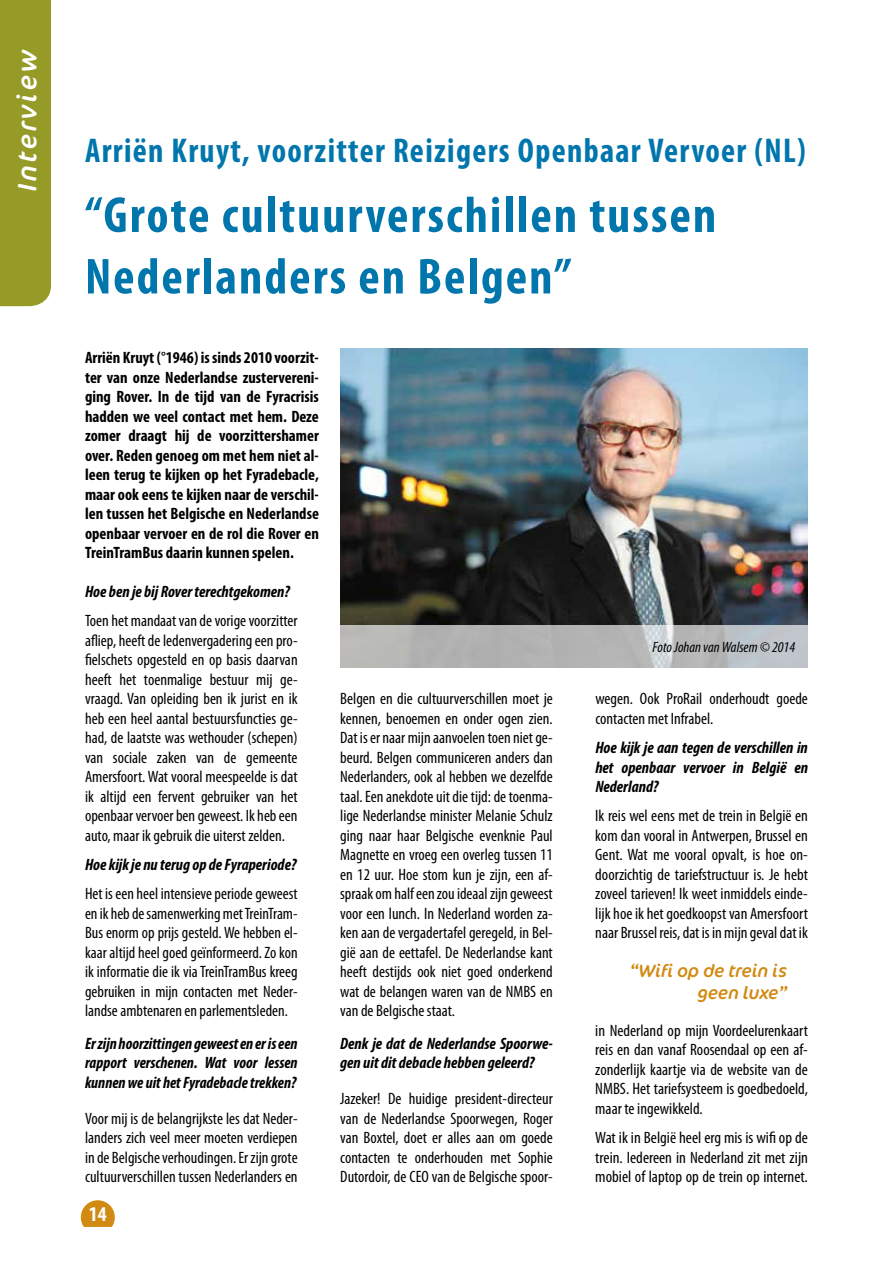
<style>
.page{position:relative;width:893px;height:1263px;background:#fff}
.page>*{position:absolute;margin:0;border:0;box-sizing:border-box;transform-origin:0 0}
.t1{font:700 condensed 51px/61.5px "Myriad Pro";letter-spacing:.04em;color:#0076ad}
.t2{font:700 condensed 34.5px "Myriad Pro";letter-spacing:.04em;color:#0076ad}
.t3{font:italic 27px "Cocon OT";letter-spacing:.1em;color:#fff}
.t4{font:700 condensed 21px "Myriad Pro";color:#fff}
.t5{font:italic 18px/22.5px "Cocon OT";color:#d18a12;text-align:right}
.t6{font:condensed 16.5px/19.5px "Myriad Pro";color:#000;text-align:justify}
.t7{font:700 condensed 16.5px/19.5px "Myriad Pro";color:#000;text-align:justify}
.t8{font:italic 700 condensed 16.5px/19.5px "Myriad Pro";color:#000;text-align:justify}
.t9{font:italic condensed 15px "Myriad Pro";color:#000}
</style>
<div class="page">
<svg style="left:81px;top:1200px;width:34px;height:27px"></svg>
<div style="left:0;top:0;width:51px;height:306px;background:#969a27"></div>
<img style="left:340px;top:349px;width:468px;height:276px">
<svg style="left:340px;top:625px;width:468px;height:43px;fill:#b5b5b5"></svg>
<h3 class="t3" style="left:11px;top:192px;width:144px;rotate:-90deg">Interview</h3>
<h2 class="t2" style="left:85px;top:129px;width:722px">Arriën Kruyt, voorzitter Reizigers Openbaar Vervoer (NL)</h2>
<h1 class="t1" style="left:85px;top:183px;width:633px">“Grote cultuurverschillen tussen<br>Nederlanders en Belgen”</h1>
<p class="t7" style="left:85px;top:347px;width:235px">Arriën Kruyt (°1946) is sinds 2010 voorzit&shy;ter van onze Nederlandse zustervereni&shy;ging Rover. In de tijd van de Fyracrisis hadden we veel contact met hem. Deze zomer draagt hij de voorzittershamer over. Reden genoeg om met hem niet al&shy;leen terug te kijken op het Fyradebacle, maar ook eens te kijken naar de verschil&shy;len tussen het Belgische en Nederlandse openbaar vervoer en de rol die Rover en TreinTramBus daarin kunnen spelen.</p>
<p class="t8" style="left:85px;top:581px;width:206px">Hoe ben je bij Rover terechtgekomen?</p>
<p class="t6" style="left:85px;top:611px;width:214px">Toen het mandaat van de vorige voorzitter afliep, heeft de ledenvergadering een pro&shy;fielschets opgesteld en op basis daarvan heeft het toenmalige bestuur mij ge&shy;vraagd. Van opleiding ben ik jurist en ik heb een heel aantal bestuursfuncties ge&shy;had, de laatste was wethouder (schepen) van sociale zaken van de gemeente Amersfoort. Wat vooral meespeelde is dat ik altijd een fervent gebruiker van het openbaar vervoer ben geweest. Ik heb een auto, maar ik gebruik die uiterst zelden.</p>
<p class="t8" style="left:85px;top:855px;width:213px">Hoe kijk je nu terug op de Fyraperiode?</p>
<p class="t6" style="left:85px;top:884px;width:214px">Het is een heel intensieve periode geweest en ik heb de samenwerking met TreinTram-Bus enorm op prijs gesteld. We hebben el&shy;kaar altijd heel goed geïnformeerd. Zo kon ik informatie die ik via TreinTramBus kreeg gebruiken in mijn contacten met Neder&shy;landse ambtenaren en parlementsleden.</p>
<p class="t8" style="left:85px;top:1033px;width:214px">Er zijn hoorzittingen geweest en er is een rapport verschenen. Wat voor lessen kunnen we uit het Fyradebacle trekken?</p>
<p class="t6" style="left:85px;top:1108px;width:214px">Voor mij is de belangrijkste les dat Neder&shy;landers zich veel meer moeten verdiepen in de Belgische verhoudingen. Er zijn grote cultuurverschillen tussen Nederlanders en</p>
<p class="t4" style="left:89px;top:1201px;width:19px">14</p>
<p class="t6" style="left:340px;top:689px;width:214px">Belgen en die cultuurverschillen moet je kennen, benoemen en onder ogen zien.<br>Dat is er naar mijn aanvoelen toen niet ge&shy;beurd. Belgen communiceren anders dan Nederlanders, ook al hebben we dezelfde taal. Een anekdote uit die tijd: de toenma&shy;lige Nederlandse minister Melanie Schulz ging naar haar Belgische evenknie Paul Magnette en vroeg een overleg tussen 11 en 12 uur. Hoe stom kun je zijn, een af&shy;spraak om half een zou ideaal zijn geweest voor een lunch. In Nederland worden za&shy;ken aan de vergadertafel geregeld, in Bel&shy;gië aan de eettafel. De Nederlandse kant heeft destijds ook niet goed onderkend wat de belangen waren van de NMBS en van de Belgische staat.</p>
<p class="t8" style="left:340px;top:1033px;width:214px">Denk je dat de Nederlandse Spoorwe&shy;gen uit dit debacle hebben geleerd?</p>
<p class="t6" style="left:340px;top:1089px;width:214px">Jazeker! De huidige president-directeur van de Nederlandse Spoorwegen, Roger van Boxtel, doet er alles aan om goede contacten te onderhouden met Sophie Dutordoir, de CEO van de Belgische spoor-</p>
<p class="t9" style="left:653px;top:638px;width:144px">Foto Johan van Walsem © 2014</p>
<p class="t6" style="left:595px;top:689px;width:214px">wegen. Ook ProRail onderhoudt goede contacten met Infrabel.</p>
<p class="t8" style="left:595px;top:738px;width:214px">Hoe kijk je aan tegen de verschillen in het openbaar vervoer in België en Nederland?</p>
<p class="t6" style="left:595px;top:806px;width:214px">Ik reis wel eens met de trein in België en kom dan vooral in Antwerpen, Brussel en Gent. Wat me vooral opvalt, is hoe on&shy;doorzichtig de tariefstructuur is. Je hebt zoveel tarieven! Ik weet inmiddels einde&shy;lijk hoe ik het goedkoopst van Amersfoort naar Brussel reis, dat is in mijn geval dat ik</p>
<p class="t5" style="left:629px;top:960px;width:159px">“Wifi op de trein is geen luxe”</p>
<p class="t6" style="left:595px;top:1020px;width:214px">in Nederland op mijn Voordeelurenkaart reis en dan vanaf Roosendaal op een af&shy;zonderlijk kaartje via de website van de NMBS. Het tariefsysteem is goedbedoeld, maar te ingewikkeld.</p>
<p class="t6" style="left:595px;top:1128px;width:214px">Wat ik in België heel erg mis is wifi op de trein. Iedereen in Nederland zit met zijn mobiel of laptop op de trein op internet.</p>
</div>
